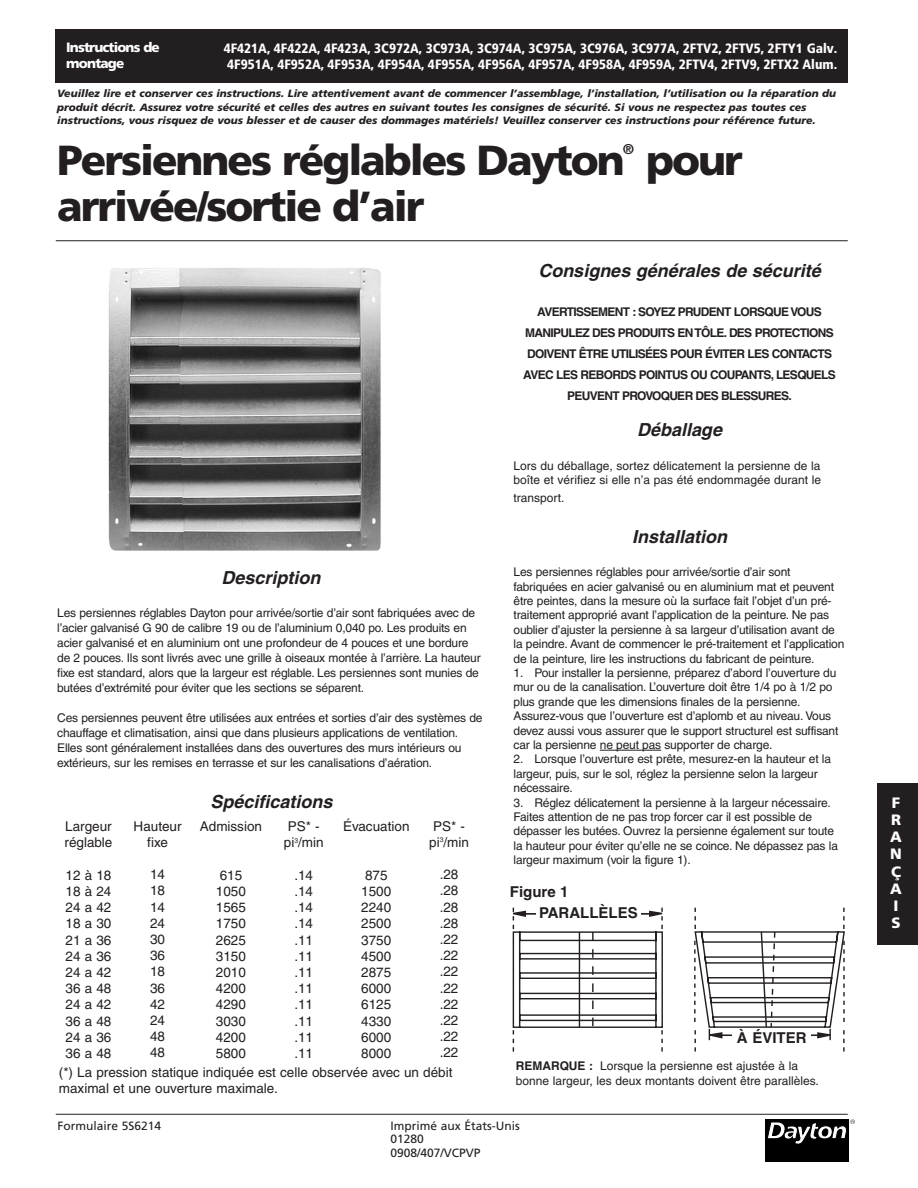
<style>
.page{position:relative;width:918px;height:1188px;background:#fff}
.page>*{position:absolute;margin:0;border:0;box-sizing:border-box;transform-origin:0 0}
.t1{font:900 42px "Frutiger";letter-spacing:-.05em;color:#231f20}
.t2{font:italic 700 18px "Helvetica";color:#231f20}
.t3{font:700 15px "Helvetica";color:#231f20}
.t4{font:900 15px/17.2px "Frutiger";color:#fff}
.t5{font:700 14.25px "Frutiger";color:#231f20}
.t6{font:13.5px/16.2px "Helvetica";color:#231f20}
.t7{font:900 condensed 13.5px/16.5px "Frutiger";color:#fff}
.t8{font:900 13.5px/16.2px "Frutiger";letter-spacing:-.06em;color:#fff}
.t9{font:12px/14.4px "Helvetica";letter-spacing:-.015em;color:#231f20}
.t10{font:700 12px/21px "Helvetica";letter-spacing:-.055em;color:#231f20;text-align:center}
.t11{font:12px/13.5px "Frutiger";color:#231f20}
.t12{font:italic 900 10.5px/13.5px "Frutiger";color:#231f20}
.s1{font-weight:700}
</style>
<div class="page">
<div style="left:56px;top:29px;width:792px;height:54px;background:#231f20"></div>
<hr style="left:56px;top:240px;width:792px;height:1px;background:#231f20">
<hr style="left:56px;top:1114px;width:792px;height:1px;background:#231f20">
<hr style="left:600px;top:750px;width:61px;height:1px;background:#231f20">
<svg style="left:513px;top:907px;width:150px;height:145px"></svg>
<hr style="left:524px;top:913px;width:129px;height:2px;background:#231f20">
<svg style="left:694px;top:907px;width:151px;height:145px"></svg>
<hr style="left:718px;top:1035px;width:106px;height:1px;background:#231f20">
<div style="left:732px;top:1031px;width:79px;height:17px;background:#fff"></div>
<div style="left:536px;top:906px;width:105px;height:17px;background:#fff"></div>
<div style="left:765px;top:1120px;width:83px;height:42px;background:#000"></div>
<svg style="left:767px;top:1119px;width:88px;height:32px"></svg>
<img style="left:108px;top:268px;width:273px;height:283px">
<div style="left:878px;top:783px;width:40px;height:162px;background:#231f20"></div>
<p class="t8" style="left:66px;top:40px;width:95px">Instructions de montage</p>
<p class="t7" style="left:224px;top:41px;width:615px">4F421A, 4F422A, 4F423A, 3C972A, 3C973A, 3C974A, 3C975A, 3C976A, 3C977A, 2FTV2, 2FTV5, 2FTY1 Galv.<br>4F951A, 4F952A, 4F953A, 4F954A, 4F955A, 4F956A, 4F957A, 4F958A, 4F959A, 2FTV4, 2FTV9, 2FTX2 Alum.</p>
<p class="t12" style="left:57px;top:88px;width:780px">Veuillez lire et conserver ces instructions. Lire attentivement avant de commencer l’assemblage, l’installation, l’utilisation ou la réparation du produit décrit. Assurez votre sécurité et celles des autres en suivant toutes les consignes de sécurité. Si vous ne respectez pas toutes ces instructions, vous risquez de vous blesser et de causer des dommages matériels! Veuillez conserver ces instructions pour référence future.</p>
<h1 class="t1" style="left:57px;top:143px;width:569px">Persiennes réglables Dayton</h1>
<p class="t5" style="left:623px;top:143px;width:13px">®</p>
<h1 class="t1" style="left:646px;top:143px;width:98px">pour</h1>
<h1 class="t1" style="left:57px;top:190px;width:369px">arrivée/sortie d’air</h1>
<h2 class="t2" style="left:221px;top:571px;width:100px">Description</h2>
<p class="t9" style="left:57px;top:607px;width:425px;line-height:15px">Les persiennes réglables Dayton pour arrivée/sortie d’air sont fabriquées avec de l’acier galvanisé G 90 de calibre 19 ou de l’aluminium 0,040 po. Les produits en acier galvanisé et en aluminium ont une profondeur de 4 pouces et une bordure de 2 pouces. Ils sont livrés avec une grille à oiseaux montée à l’arrière. La hauteur fixe est standard, alors que la largeur est réglable. Les persiennes sont munies de butées d’extrémité pour éviter que les sections se séparent.</p>
<p class="t9" style="left:57px;top:712px;width:427px;line-height:15px">Ces persiennes peuvent être utilisées aux entrées et sorties d’air des systèmes de chauffage et climatisation, ainsi que dans plusieurs applications de ventilation.<br>Elles sont généralement installées dans des ouvertures des murs intérieurs ou extérieurs, sur les remises en terrasse et sur les canalisations d’aération.</p>
<h2 class="t2" style="left:210px;top:795px;width:124px">Spécifications</h2>
<p class="t6" style="left:134px;top:819px;width:50px;text-align:center">Hauteur fixe</p>
<p class="t6" style="left:150px;top:868px;width:17px;text-align:justify">14<br>18<br>14<br>24<br>30<br>36<br>18<br>36<br>42<br>24<br>48<br>48</p>
<p class="t6" style="left:343px;top:820px;width:68px">Évacuation</p>
<p class="t6" style="left:361px;top:868px;width:32px">875<br>1500<br>2240<br>2500<br>3750<br>4500<br>2875<br>6000<br>6125<br>4330<br>6000<br>8000</p>
<p class="t6" style="left:429px;top:819px;width:41px">PS* - pi<sup>3</sup>/min</p>
<p class="t6" style="left:440px;top:868px;width:20px;text-align:justify">.28 .28 .28 .28 .22 .22 .22 .22 .22 .22 .22 .22</p>
<p class="t6" style="left:284px;top:820px;width:41px">PS* - pi<sup>3</sup>/min</p>
<p class="t6" style="left:294px;top:868px;width:20px;text-align:justify">.14 .14 .14 .14 .11 .11 .11 .11 .11 .11 .11 .11</p>
<p class="t6" style="left:200px;top:820px;width:64px">Admission</p>
<p class="t6" style="left:216px;top:868px;width:32px">615<br>1050<br>1565<br>1750<br>2625<br>3150<br>2010<br>4200<br>4290<br>3030<br>4200<br>5800</p>
<p class="t6" style="left:59px;top:1065px;width:395px">(*) La pression statique indiquée est celle observée avec un débit maximal et une ouverture maximale.</p>
<p class="t6" style="left:65px;top:820px;width:49px">Largeur réglable</p>
<p class="t6" style="left:66px;top:868px;width:47px;text-align:justify">12 à 18<br>18 à 24<br>24 a 42<br>18 a 30<br>21 a 36<br>24 a 36<br>24 a 42<br>36 a 48<br>24 a 42<br>36 a 48<br>24 a 36<br>36 a 48</p>
<h2 class="t2" style="left:538px;top:264px;width:284px">Consignes générales de sécurité</h2>
<p class="t10" style="left:523px;top:303px;width:314px">AVERTISSEMENT : SOYEZ PRUDENT LORSQUE VOUS MANIPULEZ DES PRODUITS EN TÔLE. DES PROTECTIONS DOIVENT ÊTRE UTILISÉES POUR ÉVITER LES CONTACTS AVEC LES REBORDS POINTUS OU COUPANTS, LESQUELS PEUVENT PROVOQUER DES BLESSURES.</p>
<h2 class="t2" style="left:637px;top:424px;width:87px">Déballage</h2>
<p class="t9" style="left:514px;top:460px;width:309px">Lors du déballage, sortez délicatement la persienne de la boîte et vérifiez si elle n’a pas été endommagée durant le</p>
<p class="t9" style="left:514px;top:492px;width:53px">transport.</p>
<h2 class="t2" style="left:632px;top:530px;width:96px">Installation</h2>
<p class="t9" style="left:514px;top:566px;width:332px">Les persiennes réglables pour arrivée/sortie d’air sont fabriquées en acier galvanisé ou en aluminium mat et peuvent être peintes, dans la mesure où la surface fait l’objet d’un pré&shy;traitement approprié avant l’application de la peinture. Ne pas oublier d’ajuster la persienne à sa largeur d’utilisation avant de la peindre. Avant de commencer le pré-traitement et l’application de la peinture, lire les instructions du fabricant de peinture.</p>
<p class="t9" style="left:514px;top:667px;width:326px">1. Pour installer la persienne, préparez d’abord l’ouverture du mur ou de la canalisation. L’ouverture doit être 1/4 po à 1/2 po plus grande que les dimensions finales de la persienne.<br>Assurez-vous que l’ouverture est d’aplomb et au niveau. Vous devez aussi vous assurer que le support structurel est suffisant car la persienne ne peut pas supporter de charge.</p>
<p class="t9" style="left:514px;top:753px;width:319px">2. Lorsque l’ouverture est prête, mesurez-en la hauteur et la largeur, puis, sur le sol, réglez la persienne selon la largeur nécessaire.</p>
<p class="t9" style="left:514px;top:796px;width:326px">3. Réglez délicatement la persienne à la largeur nécessaire.<br>Faites attention de ne pas trop forcer car il est possible de dépasser les butées. Ouvrez la persienne également sur toute la hauteur pour éviter qu’elle ne se coince. Ne dépassez pas la largeur maximum (voir la figure 1).</p>
<p class="t3" style="left:510px;top:886px;width:60px">Figure 1</p>
<p class="t3" style="left:539px;top:907px;width:100px">PARALLÈLES</p>
<p class="t3" style="left:737px;top:1032px;width:71px">À ÉVITER</p>
<p class="t9" style="left:516px;top:1060px;width:305px"><span class="s1">REMARQUE :</span> Lorsque la persienne est ajustée à la bonne largeur, les deux montants doivent être parallèles.</p>
<p class="t11" style="left:58px;top:1120px;width:105px">Formulaire 5S6214</p>
<p class="t11" style="left:391px;top:1120px;width:131px">Imprimé aux États-Unis<br>01280<br>0908/407/VCPVP</p>
<p class="t4" style="left:890px;top:795px;width:13px">F<br>R<br>A<br>N<br>Ç<br>A<br>I<br>S</p>
</div>
